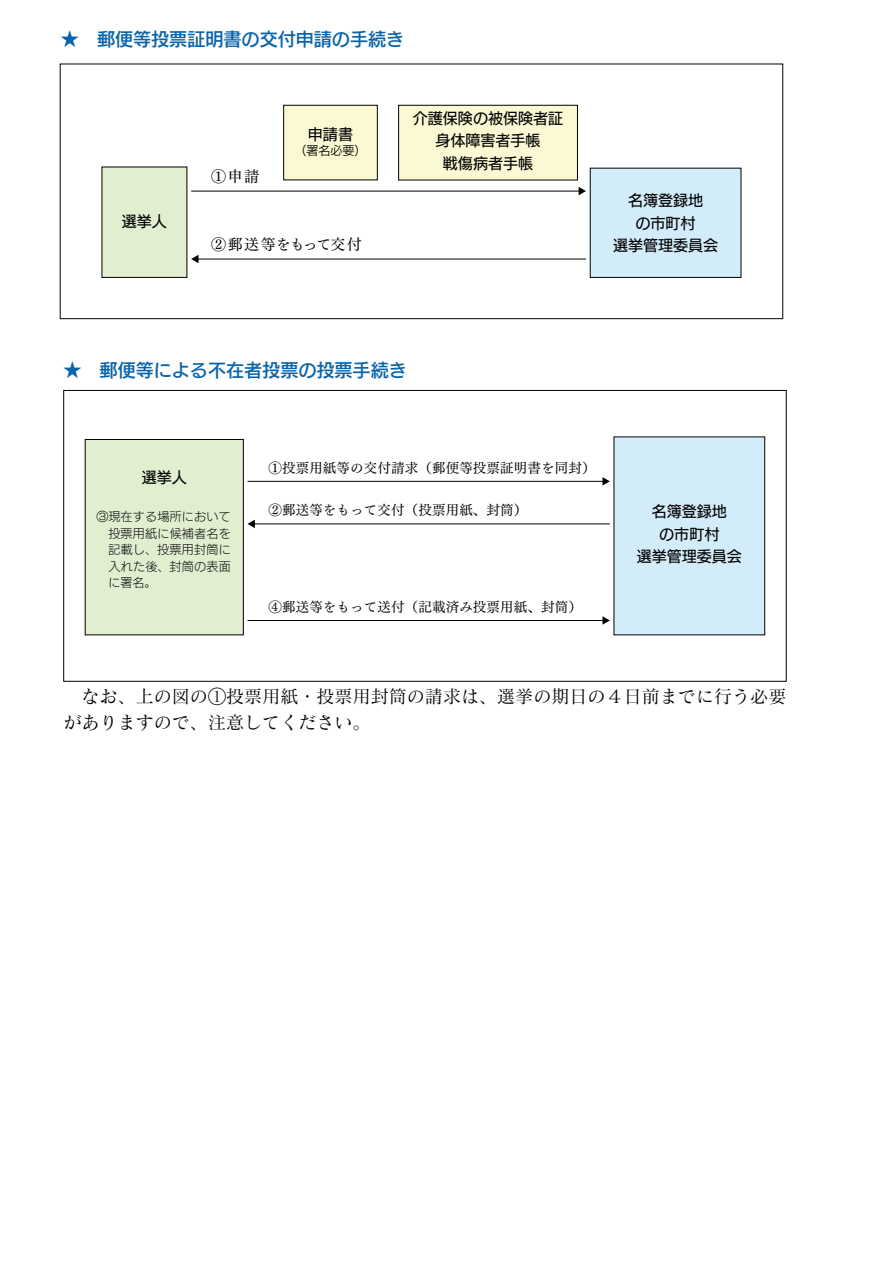
<style>
.page{position:relative;width:893px;height:1263px;background:#fff}
.page>*{position:absolute;margin:0;border:0;box-sizing:border-box;transform-origin:0 0}
.t1{font:18px/26.5px "Matisse Pro M 90 msp RKSJ H";color:#010202}
.t2{font:18px "New Rodin Pro N DB 90 msp RKSJ H";color:#0b64aa}
.t3{font:15px/22.5px "UD Kakugo Large Pro M 90 msp RKSJ V";color:#010202;text-align:center}
.t4{font:15px "Tsuku Min Pr 6 N M 90 msp RKSJ H";letter-spacing:.015em;color:#010202}
.t5{font:15px "Tsuku Min Pr 6 N M 90 msp RKSJ H";letter-spacing:.095em;color:#010202}
.t6{font:13.5px "Tsuku Min Pr 6 N M 90 msp RKSJ H";letter-spacing:.01em;color:#010202}
.t7{font:12px/16.5px "New Rodin Pro N L 90 msp RKSJ H";letter-spacing:.02em;color:#010202;text-align:justify}
.t8{font:12px "UD Kakugo Large Pro R 90 msp RKSJ H";color:#010202}
.s1{font-family:"Matisse Pro DB 90 msp RKSJ H"}
</style>
<div class="page">
<div style="left:102px;top:167px;width:85px;height:110px;background:#e1efd0"></div>
<div style="left:590px;top:168px;width:151px;height:109px;background:#d3ecfa"></div>
<div style="left:284px;top:105px;width:93px;height:75px;background:#fbf9d3"></div>
<div style="left:283px;top:105px;width:95px;height:75px;border:1px solid #010202"></div>
<div style="left:399px;top:105px;width:178px;height:75px;background:#fbf9d3"></div>
<div style="left:398px;top:105px;width:180px;height:75px;border:1px solid #010202"></div>
<hr style="left:191px;top:191px;width:389px;height:1px;background:#010202">
<svg style="left:579px;top:187px;width:7px;height:8px"></svg>
<hr style="left:197px;top:259px;width:389px;height:1px;background:#010202">
<svg style="left:191px;top:255px;width:7px;height:8px"></svg>
<div style="left:60px;top:64px;width:723px;height:255px;border:1px solid #010202"></div>
<div style="left:85px;top:439px;width:158px;height:196px;background:#e1efd0"></div>
<div style="left:85px;top:439px;width:159px;height:196px;border:1px solid #010202"></div>
<div style="left:614px;top:437px;width:151px;height:198px;background:#d3ecfa"></div>
<hr style="left:247px;top:481px;width:357px;height:1px;background:#010202">
<svg style="left:602px;top:477px;width:8px;height:9px"></svg>
<hr style="left:247px;top:620px;width:357px;height:1px;background:#010202">
<svg style="left:602px;top:616px;width:8px;height:9px"></svg>
<hr style="left:254px;top:523px;width:356px;height:1px;background:#010202">
<svg style="left:247px;top:520px;width:8px;height:8px"></svg>
<h1 class="t2" style="left:61px;top:33px;width:345px"><span class="s1">★</span> 郵便等投票証明書の交付申請の手続き</h1>
<p class="t3" style="left:122px;top:212px;width:47px">選挙人</p>
<p class="t5" style="left:211px;top:171px;width:49px">①申請</p>
<p class="t3" style="left:308px;top:125px;width:47px">申請書</p>
<p class="t8" style="left:294px;top:146px;width:73px">（署名必要）</p>
<p class="t4" style="left:211px;top:239px;width:152px">②郵送等をもって交付</p>
<p class="t3" style="left:413px;top:109px;width:152px">介護保険の被保険者証身体障害者手帳<br>戦傷病者手帳</p>
<p class="t3" style="left:613px;top:191px;width:107px">名簿登録地<br>の市町村<br>選挙管理委員会</p>
<h1 class="t2" style="left:63px;top:363px;width:345px"><span class="s1">★</span> 郵便等による不在者投票の投票手続き</h1>
<p class="t3" style="left:142px;top:468px;width:47px">選挙人</p>
<p class="t7" style="left:108px;top:510px;width:124px;text-indent:-12px">③現在する場所において投票用紙に候補者名を記載し、投票用封筒に入れた後、封筒の表面に署名。</p>
<p class="t6" style="left:268px;top:463px;width:329px">①投票用紙等の交付請求（郵便等投票証明書を同封）</p>
<p class="t6" style="left:268px;top:505px;width:260px">②郵送等をもって交付（投票用紙、封筒）</p>
<p class="t6" style="left:268px;top:602px;width:315px">④郵送等をもって送付（記載済み投票用紙、封筒）</p>
<p class="t3" style="left:637px;top:502px;width:107px">名簿登録地<br>の市町村<br>選挙管理委員会</p>
<h1 class="t1" style="left:63px;top:685px;width:724px">　なお、上の図の①投票用紙・投票用封筒の請求は、選挙の期日の４日前までに行う必要がありますので、注意してください。</h1>
</div>
